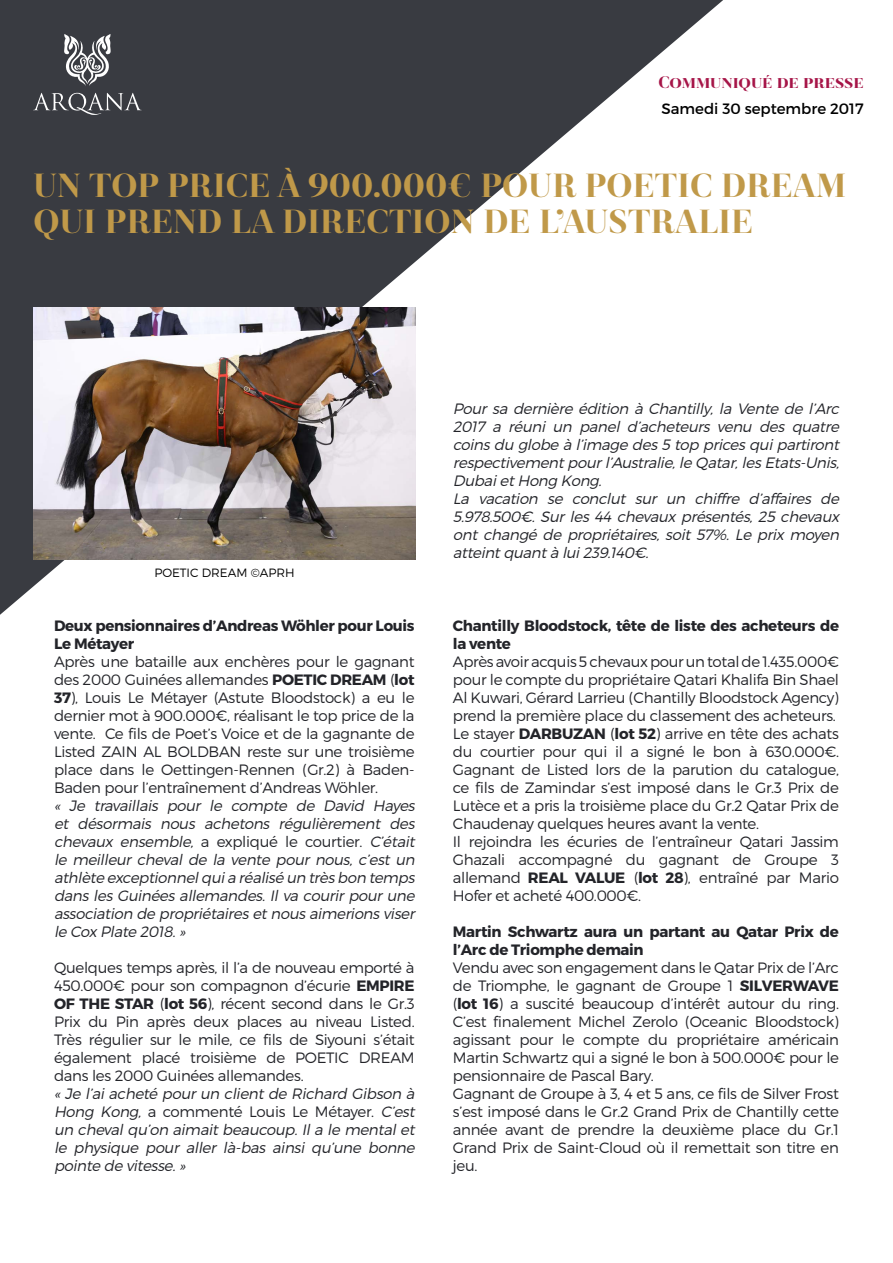
<style>
.page{position:relative;width:893px;height:1263px;background:#fff}
.page>*{position:absolute;margin:0;border:0;box-sizing:border-box;transform-origin:0 0}
.t1{font:900 36px/36px "Revista";letter-spacing:.01em;color:#c09949}
.t2{font:900 18px "Revista";color:#a61548}
.t3{font:300 15px/18px "Montserrat";letter-spacing:-.02em;color:#232429;text-align:justify}
.t4{font:italic 300 15px/18px "Montserrat";letter-spacing:-.025em;color:#232429;text-align:justify}
.t5{font:700 15px/18px "Montserrat";letter-spacing:-.02em;color:#232429}
.t6{font:15px "Montserrat";color:#000}
.t7{font:300 12px "Montserrat";color:#000}
.s1{font-weight:700}
.s2{font-style:normal}
</style>
<div class="page">
<svg style="left:0;top:0;width:723px;height:615px"></svg>
<svg style="left:64px;top:34px;width:47px;height:52px"></svg>
<svg style="left:33px;top:93px;width:109px;height:22px"></svg>
<img style="left:33px;top:307px;width:383px;height:252px">
<p class="t2" style="left:658px;top:72px;width:207px">Communiqué de presse</p>
<p class="t6" style="left:661px;top:100px;width:204px">Samedi 30 septembre 2017</p>
<h1 class="t1" style="left:33px;top:169px;width:814px">UN TOP PRICE À 900.000€ POUR POETIC DREAM<br>QUI PREND LA DIRECTION DE L’AUSTRALIE</h1>
<p class="t7" style="left:154px;top:566px;width:142px">POETIC DREAM ©APRH</p>
<p class="t5" style="left:54px;top:617px;width:362px">Deux pensionnaires d’Andreas Wöhler pour Louis<br>Le Métayer</p>
<p class="t3" style="left:54px;top:652px;width:362px">Après une bataille aux enchères pour le gagnant des 2000 Guinées allemandes <span class="s1">POETIC DREAM</span> (<span class="s1">lot 37</span>), Louis Le Métayer (Astute Bloodstock) a eu le dernier mot à 900.000€, réalisant le top price de la vente. Ce fils de Poet’s Voice et de la gagnante de Listed ZAIN AL BOLDBAN reste sur une troisième place dans le Oettingen-Rennen (Gr.2) à Baden-Baden pour l’entraînement d’Andreas Wöhler.</p>
<p class="t4" style="left:54px;top:796px;width:365px">« Je travaillais pour le compte de David Hayes et désormais nous achetons régulièrement des chevaux ensemble, <span class="s2">a ex p l i q u é l e co u rt i e r.</span> C’était le meilleur cheval de la vente pour nous, c’est un athlète exceptionnelquia réalisé un très bon temps dans les Guinées allemandes. Il va courir pour une association de propriétaires etnous aimerions viser le Cox Plate 2018.»</p>
<p class="t3" style="left:54px;top:958px;width:362px">Quelques temps après, il l’a de nouveau emporté à 450.000€ pour son compagnon d’écurie <span class="s1">EMPIRE OF THE STAR</span> (<span class="s1">lot 56</span>), récent second dans le Gr.3<br>Prix du Pin après deux places au niveau Listed.<br>Très régulier sur le mile, ce fils de Siyouni s’était également placé troisième de POETIC DREAM dans les 2000 Guinées allemandes.</p>
<p class="t4" style="left:54px;top:1084px;width:365px">« Je l’ai acheté pour un client de Richard Gibson à Hong Kong, <span class="s2">a commenté Louis Le Métayer.</span> C’est un cheval qu’on aimait beaucoup. Il a le mental et le physique pour aller là-bas ainsi qu’une bonne pointe de vitesse.»</p>
<p class="t4" style="left:453px;top:399px;width:391px;text-align:left">Pour sa dernière édition à Chantilly, la Vente de l’Arc 2017 a réuni un panel d’acheteurs venu des quatre coinsdu globe à l’image des5 top pricesquipartiront respectivementpourl’Australie,le Qatar,lesEtats-Unis, DubaietHong Kong.<br>La vacation se conclut sur un chiffre d’affaires de 5.978.500€. Sur les 44 chevaux présentés, 25 chevaux ont changé de propriétaires, soit 57%. Le prix moyen atteintquantà lui239.140€.</p>
<p class="t5" style="left:453px;top:617px;width:388px">Chantilly Bloodstock, tête de liste des acheteurs de la vente</p>
<p class="t3" style="left:453px;top:652px;width:388px;text-align:left">Après avoir acquis 5 chevaux pour un total de 1.435.000€ pour le compte du propriétaire Qatari Khalifa Bin Shael Al Kuwari, Gérard Larrieu (Chantilly Bloodstock Agency) prend la première place du classement des acheteurs.<br>Le stayer <span class="s1">DARBUZAN</span> (<span class="s1">lot 52</span>) arrive en tête des achats du courtier pour qui il a signé le bon à 630.000€.<br>Gagnant de Listed lors de la parution du catalogue, ce fils de Zamindar s’est imposé dans le Gr.3 Prix de Lutèce et a pris la troisième place du Gr.2 Qatar Prix de Chaudenay quelques heures avant la vente.<br>Il rejoindra les écuries de l’entraîneur Qatari Jassim Ghazali accompagné du gagnant de Groupe 3 allemand <span class="s1">REAL VALUE</span> (<span class="s1">lot 28</span>), entraîné par Mario Hofer et acheté 400.000€.</p>
<p class="t5" style="left:453px;top:923px;width:388px">Martin Schwartz aura un partant au Qatar Prix de l’Arc de Triomphe demain</p>
<p class="t3" style="left:453px;top:958px;width:388px;text-align:left">Vendu avec son engagement dans le Qatar Prix de l’Arc de Triomphe, le gagnant de Groupe 1 <span class="s1">SILVERWAVE </span>(<span class="s1">lot 16</span>) a suscité beaucoup d’intérêt autour du ring.<br>C’est finalement Michel Zerolo (Oceanic Bloodstock) agissant pour le compte du propriétaire américain Martin Schwartz qui a signé le bon à 500.000€ pour le pensionnaire de Pascal Bary.<br>Gagnant de Groupe à 3, 4 et 5 ans, ce fils de Silver Frost s’est imposé dans le Gr.2 Grand Prix de Chantilly cette année avant de prendre la deuxième place du Gr.1<br>Grand Prix de Saint-Cloud où il remettait son titre en jeu.</p>
</div>
